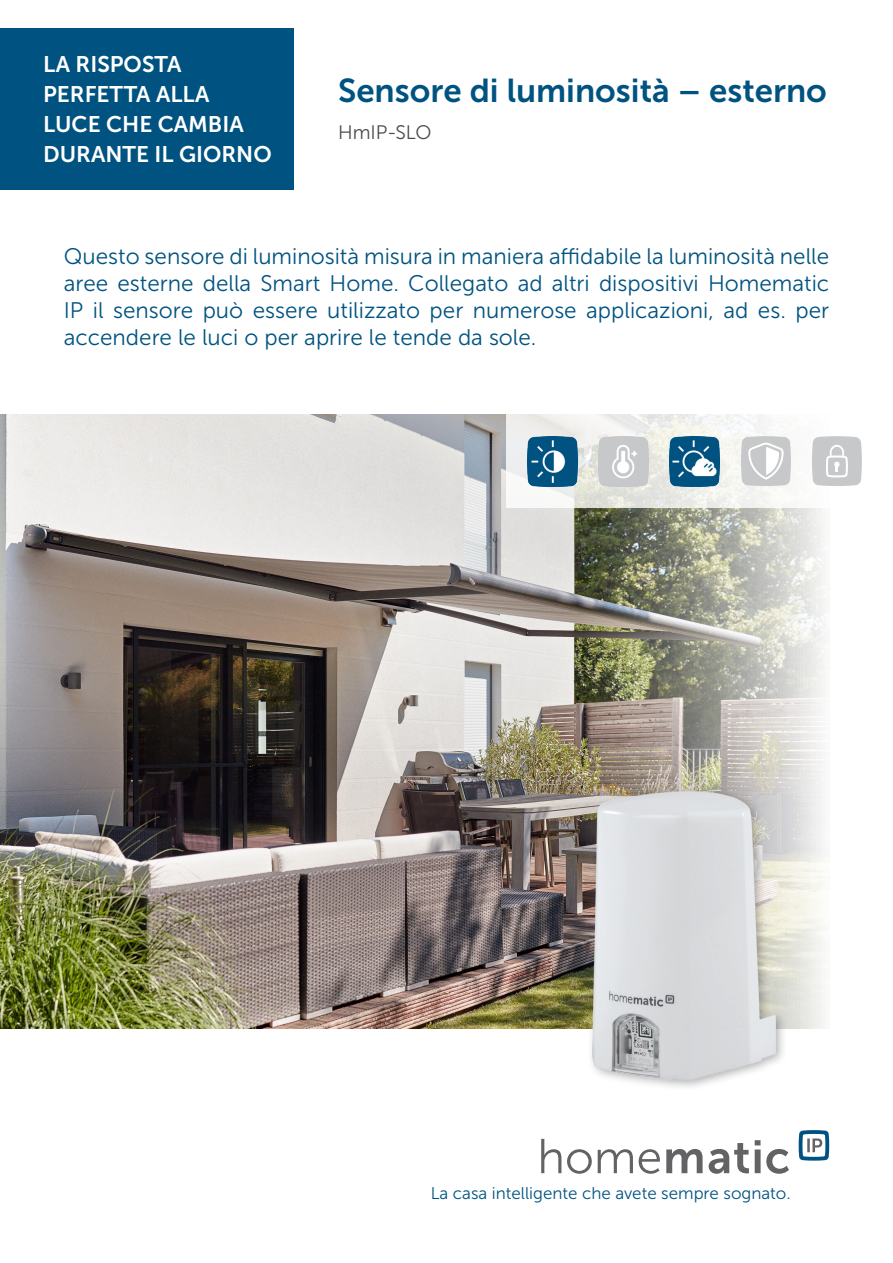
<style>
.page{position:relative;width:893px;height:1263px;background:#fff}
.page>*{position:absolute;margin:0;border:0;box-sizing:border-box;transform-origin:0 0}
.Headline{font:33px "Museo Sans 700";color:#005381}
.Fließtext_Deckblatt{font:22.5px/27px "Museo Sans 300";color:#005381;text-align:justify}
.Kastentext{font:22.5px/30px "Museo Sans 700";color:#fff}
.Subheadline{font:19.5px "Museo Sans 300";color:#4b4c4d}
.t1{font:16.95px "Museo Sans 300";color:#005381}
</style>
<div class="page">
<img style="left:0;top:414px;width:823px;height:614px">
<svg style="left:506px;top:414px;width:317px;height:93px;fill:#f3f3f0"></svg>
<div style="left:587px;top:786px;width:200px;height:305px;background:#231f20;opacity:.35"></div>
<img style="left:593px;top:792px;width:182px;height:287px">
<svg style="left:541px;top:1139px;width:248px;height:35px"></svg>
<svg style="left:799px;top:1130px;width:30px;height:31px"></svg>
<img style="left:528px;top:436px;width:50px;height:50px">
<img style="left:599px;top:436px;width:50px;height:50px">
<svg style="left:741px;top:436px;width:50px;height:50px"></svg>
<img style="left:670px;top:436px;width:50px;height:50px">
<svg style="left:812px;top:436px;width:50px;height:50px;background:#cecfd1"></svg>
<div style="left:0;top:28px;width:294px;height:162px;background:#005381"></div>
<p class="Kastentext" style="left:43px;top:49px;width:230px">LA RISPOSTA<br>PERFETTA ALLA<br>LUCE CHE CAMBIA<br>DURANTE IL GIORNO</p>
<p class="Headline" style="left:338px;top:72px;width:490px">Sensore di luminosità – esterno</p>
<p class="Subheadline" style="left:338px;top:121px;width:95px">HmIP-SLO</p>
<p class="Fließtext_Deckblatt" style="left:64px;top:242px;width:767px">Questo sensore di luminosità misura in maniera affidabile la luminosità nelle aree esterne della Smart Home. Collegato ad altri dispositivi Homematic IP il sensore può essere utilizzato per numerose applicazioni, ad es. per accendere le luci o per aprire le tende da sole.</p>
<p class="t1" style="left:431px;top:1184px;width:361px">La casa intelligente che avete sempre sognato.</p>
</div>
